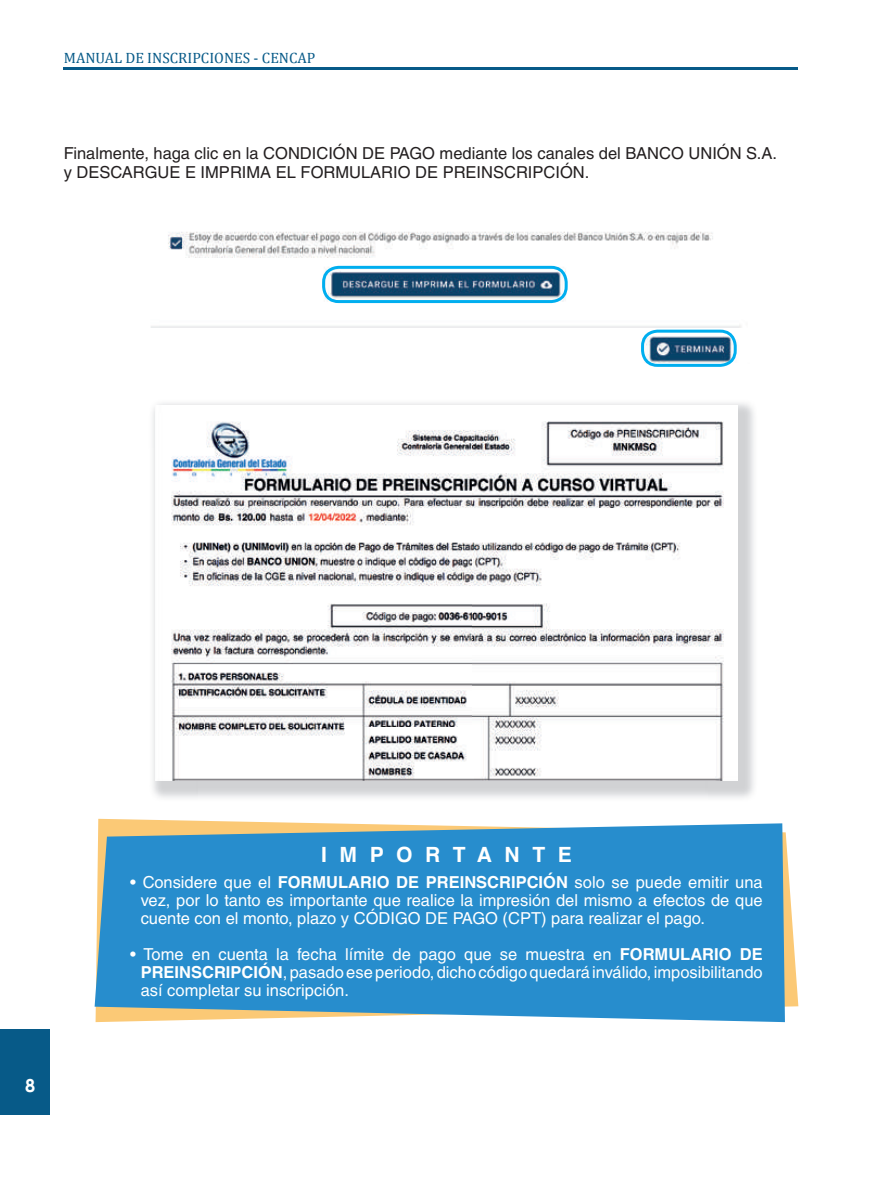
<style>
.page{position:relative;width:893px;height:1191px;background:#fff}
.page>*{position:absolute;margin:0;border:0;box-sizing:border-box;transform-origin:0 0}
.t1{font:700 21px "Helvetica";letter-spacing:.6em;color:#fff}
.t2{font:700 18px "Century Gothic";color:#fff}
.t3{font:16.5px/18px "Helvetica LT Std";color:#fff;text-align:justify}
.t4{font:16.5px/19.8px "Helvetica LT Std";color:#231f20}
.t5{font:15px "Cambria";color:#075a88}
.s1{font-weight:700}
</style>
<div class="page">
<div style="left:0;top:1029px;width:49px;height:85px;background:#075a88"></div>
<hr style="left:64px;top:67px;width:734px;height:2px;background:#075a88">
<img style="left:151px;top:231px;width:590px;height:132px">
<img style="left:155px;top:405px;width:569px;height:375px">
<div style="left:641px;top:330px;width:96px;height:37px;border:3px solid #00aeef;border-radius:15px"></div>
<div style="left:322px;top:266px;width:246px;height:37px;border:3px solid #00aeef;border-radius:15px"></div>
<svg style="left:98px;top:819px;width:700px;height:188px"></svg>
<svg style="left:95px;top:823px;width:690px;height:199px;background:#3893ca"></svg>
<p class="t5" style="left:64px;top:49px;width:253px">MANUAL DE INSCRIPCIONES - CENCAP</p>
<p class="t4" style="left:64px;top:143px;width:715px">Finalmente, haga clic en la CONDICIÓN DE PAGO mediante los canales del BANCO UNIÓN S.A. y DESCARGUE E IMPRIMA EL FORMULARIO DE PREINSCRIPCIÓN.</p>
<p class="t2" style="left:25px;top:1073px;width:12px">8</p>
<p class="t1" style="left:321px;top:838px;width:252px">IMPORTANTE</p>
<p class="t3" style="left:141px;top:873px;width:624px;text-indent:-10px">• Considere que el <span class="s1">FORMULARIO DE PREINSCRIPCIÓN</span> solo se puede emitir una vez, por lo tanto es importante que realice la impresión del mismo a efectos de que cuente con el monto, plazo y CÓDIGO DE PAGO (CPT) para realizar el pago.</p>
<p class="t3" style="left:141px;top:945px;width:624px;text-indent:-10px">• Tome en cuenta la fecha límite de pago que se muestra en <span class="s1">FORMULARIO DE PREINSCRIPCIÓN</span>, pasado ese periodo, dicho código quedará inválido, imposibilitando así completar su inscripción.</p>
</div>
